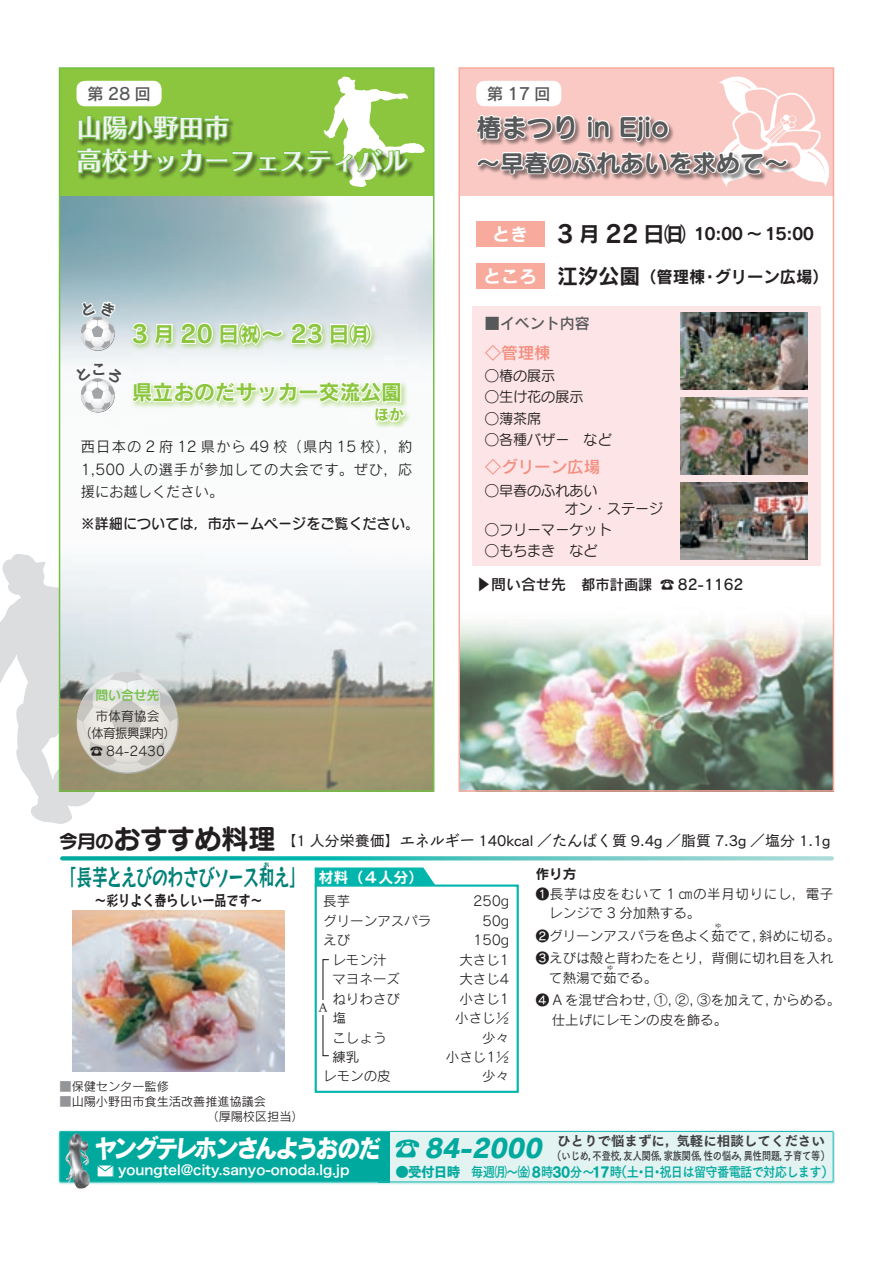
<style>
.page{position:relative;width:893px;height:1263px;background:#fff}
.page>*{position:absolute;margin:0;border:0;box-sizing:border-box;transform-origin:0 0}
.t1{font:25.5px "Rodin Pro EB";color:#fff;scale:.9 1}
.t2{font:25.5px/33px "Skip Std B";color:#f2f3f4}
.t3{font:25.5px "Seurat Pro B";color:#57585a}
.t4{font:24px "Seurat Pro B";color:#57585a}
.t5{font:24px "Rodin Pro B";color:#8bc63e}
.t6{font:23.4px "Rockn Roll Std DB";letter-spacing:-.02em;color:#008177;scale:.67 1}
.t7{font:21px "Rodin Pro B";color:#8bc63e}
.t8{font:18px "Rodin Pro B";color:#fff}
.t9{font:16.5px "Rodin Pro B";color:#231f20}
.t10{font:16.5px "Rodin Pro DB";color:#f48d7d}
.t11{font:16.5px "Rodin Pro DB";letter-spacing:.25em;color:#57585a}
.t12{font:15px "Cezanne Bokutoh Pro M";color:#231f20}
.t13{font:15px "Rockn Roll Std DB";color:#231f20;scale:.8 1}
.t14{font:15px "Rodin Camille Pro B";color:#fff}
.t15{font:15px "Rodin Pro DB";color:#57585a}
.t16{font:15px "Rodin Pro B";color:#8bc63e}
.t17{font:14.55px/22.5px "Rodin Pro M";letter-spacing:.055em;color:#231f20;text-align:justify}
.t18{font:14.55px "Seurat Pro DB";color:#231f20}
.t19{font:14.55px "Rodin Pro DB";color:#231f20}
.t20{font:14.4px/18px "Seurat Pro M";color:#231f20}
.t21{font:13.5px/19.5px "Rodin Pro M";color:#231f20}
.t22{font:13.5px "Tsuku Go Pro B";letter-spacing:-.05em;color:#00a99d;scale:.9 1}
.t23{font:13.5px/19.5px "Rodin Pro M";letter-spacing:.05em;color:#231f20}
.t24{font:13.5px "Hira Kaku Pro W6";color:#fff}
.t25{font:13.5px "Tsuku Go Pro E";color:#3e3e3f}
.t26{font:13.5px "Rodin Pro B";color:#231f20}
.t27{font:13.05px/16.5px "Rodin Pro M";letter-spacing:-.04em;color:#231f20;text-align:center}
.t28{font:13.05px "Rodin Pro M";color:#231f20}
.t29{font:13.05px "Seurat Pro DB";color:#71bf44}
.t30{font:12.15px/15px "Rodin Pro M";color:#231f20}
.t31{font:12px "Tsuku Min Pro LB";color:#231f20}
.t32{font:11.25px "Tsuku Go Pro B";color:#3e3e3f;scale:.81 1}
.t33{font:6px "Rodin Pro M";color:#231f20}
.t34{font:6px "Rockn Roll Std DB";color:#008177}
.s1{font-size:21px}
.s2{font-size:24px}
.s3{font-size:14.25px}
.s4{font-family:"Tsuku Min Pro LB";font-size:15px}
.s5{font-size:15px}
.s6{font-family:"G Maru Go Pro B";font-size:18px}
.s7{font-family:"G Maru Go Pro B";font-size:27px}
.s8{color:#939598}
.s9{font-style:italic;color:#00a99d}
.s10{font-family:"Tsuku Go Pro H"}
</style>
<div class="page">
<div style="left:58px;top:1129px;width:777px;height:55px;background:#00a99d;opacity:.4"></div>
<div style="left:60px;top:1131px;width:773px;height:51px;background:#e2f3f2"></div>
<div style="left:60px;top:1131px;width:327px;height:51px;background:#00a99d"></div>
<div style="left:378px;top:1131px;width:12px;height:51px;background:#00a99d"></div>
<svg style="left:97px;top:1165px;width:17px;height:12px"></svg>
<div style="left:60px;top:1131px;width:773px;height:51px;border:1px solid #22bcb5"></div>
<img style="left:65px;top:1133px;width:25px;height:55px">
<svg style="left:62px;top:856px;width:770px;height:4px;background:#4ec4be"></svg>
<img style="left:72px;top:910px;width:213px;height:161px">
<svg style="left:314px;top:867px;width:121px;height:19px;background:#16bbb3"></svg>
<div style="left:315px;top:884px;width:204px;height:209px;border:2px solid #00b5ac"></div>
<svg style="left:93px;top:910px;width:171px;height:1px"></svg>
<svg style="left:0;top:554px;width:96px;height:270px;fill:#dcdddf"></svg>
<img style="left:62px;top:196px;width:369px;height:593px">
<div style="left:472px;top:306px;width:349px;height:260px;background:#fcdee1"></div>
<div style="left:60px;top:68px;width:374px;height:128px;background:#8bc63e"></div>
<div style="left:459px;top:68px;width:374px;height:128px;background:#fac9c4"></div>
<svg style="left:76px;top:77px;width:349px;height:154px"></svg>
<div style="left:77px;top:81px;width:85px;height:25px;background:#fff;border-radius:9px"></div>
<div style="left:129px;top:320px;width:249px;height:31px;background:#8bc63e;opacity:.5"></div>
<svg style="left:130px;top:322px;width:44px;height:25px"></svg>
<svg style="left:180px;top:320px;width:193px;height:35px"></svg>
<svg style="left:81px;top:317px;width:34px;height:34px"></svg>
<div style="left:81px;top:317px;width:33px;height:33px;background:#dadbdd;border-radius:50%"></div>
<div style="left:129px;top:379px;width:282px;height:49px;background:#8bc63e;opacity:.5"></div>
<svg style="left:131px;top:380px;width:275px;height:44px"></svg>
<div style="left:81px;top:379px;width:34px;height:33px;background:#b7b8ba;border-radius:50%"></div>
<div style="left:81px;top:379px;width:33px;height:33px;background:#d6d7d9;border-radius:50%"></div>
<div style="left:81px;top:379px;width:33px;height:32px;background:#dcdddf;border-radius:50%"></div>
<svg style="left:80px;top:505px;width:119px;height:50px"></svg>
<svg style="left:206px;top:501px;width:205px;height:38px"></svg>
<svg style="left:77px;top:672px;width:100px;height:100px;background:#adab9a"></svg>
<svg style="left:77px;top:672px;width:102px;height:102px;background:#dad9d5"></svg>
<img style="left:461px;top:620px;width:370px;height:169px">
<svg style="left:476px;top:77px;width:353px;height:110px"></svg>
<img style="left:680px;top:313px;width:128px;height:76px">
<img style="left:680px;top:398px;width:128px;height:76px">
<img style="left:680px;top:483px;width:128px;height:76px">
<div style="left:476px;top:221px;width:68px;height:26px;background:#f8aa9d"></div>
<div style="left:476px;top:264px;width:68px;height:25px;background:#f8aa9d"></div>
<div style="left:59px;top:67px;width:375px;height:725px;border:2px solid #71bf44"></div>
<div style="left:458px;top:67px;width:376px;height:725px;border:2px solid #f8aa9d"></div>
<svg style="left:80px;top:288px;width:37px;height:60px"></svg>
<svg style="left:74px;top:361px;width:50px;height:49px"></svg>
<p class="t11" style="left:87px;top:83px;width:66px">第28回</p>
<h1 class="t2" style="left:77px;top:110px;width:333px">山陽小野田市<br>高校サッカーフェスティバル</h1>
<h2 class="t5" style="left:132px;top:318px;width:240px">3 <span class="s1">月</span> 20 <span class="s1">日㈷</span>〜 23 <span class="s1">日㈪</span></h2>
<h3 class="t7" style="left:132px;top:378px;width:272px">県立おのだサッカー交流公園</h3>
<p class="t16" style="left:374px;top:404px;width:31px">ほか</p>
<p class="t17" style="left:81px;top:435px;width:333px">西日本の 2 府 12 県から 49 校（県内 15 校），約1,500 人の選手が参加しての大会です。ぜひ，応援にお越しください。</p>
<p class="t18" style="left:81px;top:513px;width:340px">※詳細については，市ホームページをご覧ください。</p>
<p class="t29" style="left:95px;top:686px;width:66px">問い合せ先</p>
<p class="t27" style="left:79px;top:707px;width:98px">市体育協会<br>（体育振興課内）</p>
<p class="t28" style="left:90px;top:742px;width:76px">☎ 84-2430</p>
<p class="t11" style="left:487px;top:83px;width:66px">第17回</p>
<h1 class="t3" style="left:476px;top:110px;width:194px">椿まつり in Ejio</h1>
<h2 class="t4" style="left:476px;top:146px;width:313px">〜早春のふれあいを求めて〜</h2>
<p class="t9" style="left:557px;top:223px;width:259px"><span class="s2">3</span> <span class="s1">月</span> <span class="s2">22</span> <span class="s1">日㈰</span> 10:00 〜15:00</p>
<p class="t9" style="left:557px;top:265px;width:273px"><span class="s1">江汐公園</span>（管理棟・グリーン広場）</p>
<p class="t15" style="left:485px;top:313px;width:106px">■イベント内容</p>
<p class="t10" style="left:485px;top:342px;width:67px">◇管理棟</p>
<p class="t20" style="left:485px;top:366px;width:72px"><span class="s3">○</span>椿の展示</p>
<p class="t20" style="left:485px;top:388px;width:100px"><span class="s3">○</span>生け花の展示</p>
<p class="t20" style="left:485px;top:409px;width:58px"><span class="s3">○</span>薄茶席</p>
<p class="t20" style="left:485px;top:430px;width:129px"><span class="s3">○</span>各種バザー　など</p>
<p class="t10" style="left:485px;top:456px;width:117px">◇グリーン広場</p>
<p class="t20" style="left:565px;top:481px;width:100px;text-indent:-80px"><span class="s3">○</span>早春のふれあい<br>オン・ステージ</p>
<p class="t20" style="left:485px;top:520px;width:129px"><span class="s3">○</span>フリーマーケット</p>
<p class="t20" style="left:485px;top:541px;width:114px"><span class="s3">○</span>もちまき　など</p>
<h3 class="t8" style="left:492px;top:222px;width:37px">とき</h3>
<h3 class="t8" style="left:483px;top:264px;width:55px">ところ</h3>
<p class="t19" style="left:476px;top:575px;width:269px"><span class="s4">▶</span><span class="s5">問い合せ先　</span>都市計画課 ☎ 82-1162</p>
<p class="t12" style="left:60px;top:831px;width:773px"><span class="s6">今月の</span><span class="s7">おすすめ料理</span>【1 人分栄養価】エネルギー 140kcal ／たんぱく質 9.4g ／脂質 7.3g ／塩分 1.1g</p>
<h3 class="t6" style="left:61px;top:862px;width:366px">「長芋とえびのわさびソース和え」</h3>
<p class="t14" style="left:319px;top:867px;width:106px">材料（４人分）</p>
<p class="t34" style="left:263px;top:861px;width:7px">あ</p>
<p class="t26" style="left:536px;top:865px;width:42px">作り方</p>
<p class="t23" style="left:549px;top:883px;width:286px;text-indent:-14px">❶長芋は皮をむいて 1 ㎝の半月切りにし，電子レンジで 3 分加熱する。</p>
<p class="t21" style="left:536px;top:925px;width:306px">❷グリーンアスパラを色よく茹でて，斜めに切る。</p>
<p class="t13" style="left:95px;top:891px;width:211px">〜彩りよく春らしい一品です〜</p>
<p class="t21" style="left:323px;top:891px;width:28px">長芋</p>
<p class="t21" style="left:473px;top:891px;width:38px">250g</p>
<p class="t21" style="left:323px;top:910px;width:109px">グリーンアスパラ</p>
<p class="t21" style="left:482px;top:910px;width:28px">50g</p>
<p class="t21" style="left:323px;top:930px;width:28px">えび</p>
<p class="t21" style="left:473px;top:930px;width:38px">150g</p>
<p class="t21" style="left:332px;top:949px;width:55px">レモン汁</p>
<p class="t21" style="left:459px;top:949px;width:51px">大さじ1</p>
<p class="t21" style="left:332px;top:969px;width:69px">マヨネーズ</p>
<p class="t21" style="left:459px;top:969px;width:51px">大さじ4</p>
<p class="t21" style="left:332px;top:988px;width:69px">ねりわさび</p>
<p class="t21" style="left:459px;top:988px;width:51px">小さじ1</p>
<p class="t21" style="left:332px;top:1008px;width:15px">塩</p>
<p class="t21" style="left:455px;top:1008px;width:55px">小さじ1/2</p>
<p class="t21" style="left:332px;top:1027px;width:55px">こしょう</p>
<p class="t21" style="left:482px;top:1027px;width:28px">少々</p>
<p class="t21" style="left:332px;top:1047px;width:28px">練乳</p>
<p class="t21" style="left:446px;top:1047px;width:65px">小さじ11/2</p>
<p class="t21" style="left:323px;top:1066px;width:69px">レモンの皮</p>
<p class="t21" style="left:482px;top:1066px;width:28px">少々</p>
<p class="t33" style="left:715px;top:922px;width:7px">ゆ</p>
<p class="t21" style="left:549px;top:948px;width:286px;text-indent:-14px">❸えびは殻と背わたをとり，背側に切れ目を入れて熱湯で茹でる。</p>
<p class="t33" style="left:607px;top:964px;width:7px">ゆ</p>
<p class="t21" style="left:552px;top:990px;width:290px;text-indent:-16px">❹ A を混ぜ合わせ，①，②，③を加えて，からめる。仕上げにレモンの皮を飾る。</p>
<p class="t31" style="left:319px;top:997px;width:10px">A</p>
<p class="t30" style="left:60px;top:1079px;width:111px"><span class="s8">■</span>保健センター監修</p>
<p class="t30" style="left:207px;top:1094px;width:99px;text-indent:-147px"><span class="s8">■</span>山陽小野田市食生活改善推進協議会<br>（厚陽校区担当）</p>
<p class="t25" style="left:557px;top:1128px;width:269px">ひとりで悩まずに，気軽に相談してください</p>
<p class="t32" style="left:552px;top:1146px;width:343px">（いじめ，不登校，友人関係，家族関係，性の悩み，異性問題，子育て等）</p>
<h1 class="t1" style="left:94px;top:1130px;width:505px">ヤングテレホンさんようおのだ <span class="s9">☎ 84-2000</span></h1>
<p class="t24" style="left:118px;top:1158px;width:233px">youngtel@city.sanyo-onoda.lg.jp</p>
<p class="t22" style="left:395px;top:1160px;width:488px"><span class="s10">●受付日時</span>　毎週㈪〜㈮ <span class="s10">8</span>時<span class="s10">30</span>分〜<span class="s10">17</span>時（土・日・祝日は留守番電話で対応します）</p>
</div>
